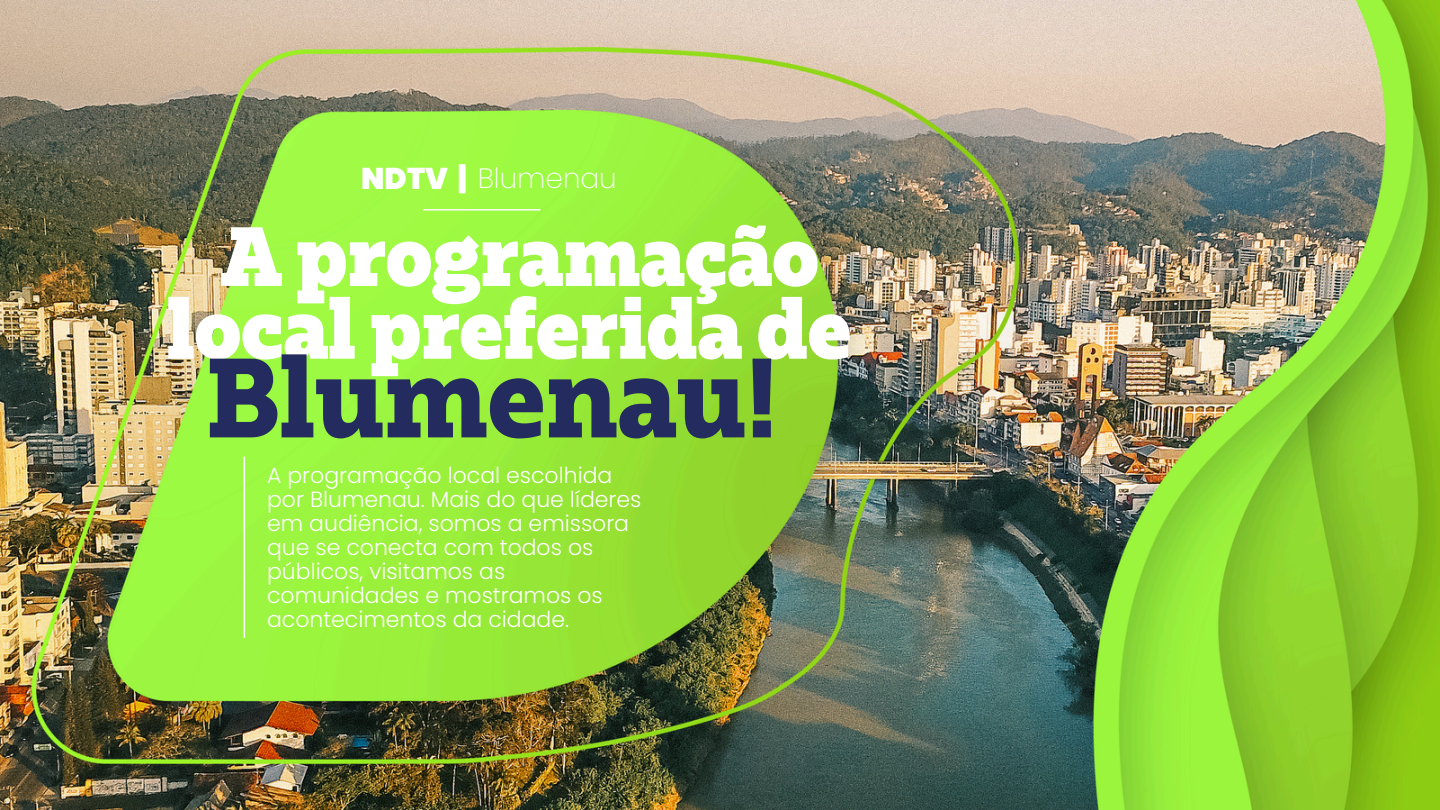
<style>
.page{position:relative;width:1440px;height:810px;background:#fff}
.page>*{position:absolute;margin:0;border:0;box-sizing:border-box;transform-origin:0 0}
.t1{font:800 106.4px "Bw Glenn Slab";color:#242c5f}
.t2{font:900 79.2px "Bw Glenn Slab";color:#fff}
.t3{font:200 28px "Poppins";color:#fff}
.t4{font:300 22px/24px "Poppins";color:#fff}
.s1{font-weight:900;font-size:30px}
</style>
<div class="page">
<img style="left:0;top:0;width:1440px;height:810px">
<hr style="left:423px;top:209px;width:118px;height:2px;background:#fbfaf8">
<hr style="left:244px;top:457px;width:1px;height:181px;background:#fff">
<h2 class="t3" style="left:361px;top:158px;width:257px"><span class="s1">NDTV |</span> Blumenau</h2>
<h3 class="t2" style="left:221px;top:208px;width:600px">A programação</h3>
<h4 class="t2" style="left:167px;top:281px;width:685px">local preferida de</h4>
<h2 class="t1" style="left:206px;top:333px;width:573px">Blumenau!</h2>
<p class="t4" style="left:267px;top:463px;width:376px">A programação local escolhida por Blumenau. Mais do que líderes em audiência, somos a emissora que se conecta com todos os públicos, visitamos as comunidades e mostramos os acontecimentos da cidade.</p>
</div>
